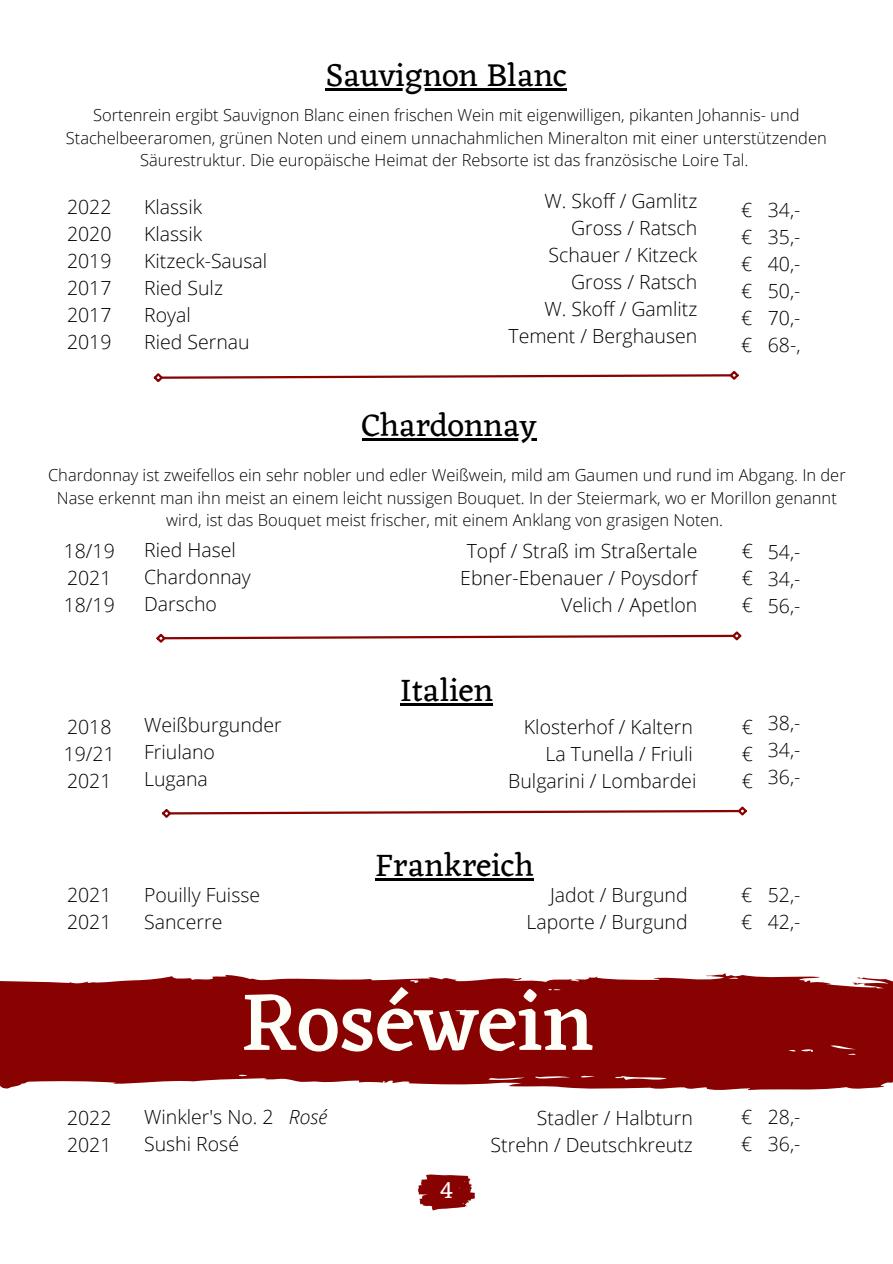
<style>
.page{position:relative;width:893px;height:1264px;background:#fff}
.page>*{position:absolute;margin:0;border:0;box-sizing:border-box;transform-origin:0 0}
.t1{font:500 83.85px "Eczar";color:#fffff9}
.t2{font:33px "Eczar";color:#000}
.t3{font:24px "Eczar";color:#fff}
.t4{font:300 19.5px "Open Sans";color:#000}
.t5{font:300 16.5px/22.5px "Open Sans";color:#000;text-align:center}
.s1{font-style:italic}
</style>
<div class="page">
<svg style="left:418px;top:1174px;width:57px;height:36px"></svg>
<svg style="left:156px;top:631px;width:586px;height:12px"></svg>
<svg style="left:162px;top:806px;width:585px;height:12px"></svg>
<hr style="left:361px;top:438px;width:175px;height:2px;background:#000">
<hr style="left:400px;top:703px;width:93px;height:2px;background:#000">
<svg style="left:153px;top:370px;width:586px;height:13px"></svg>
<hr style="left:326px;top:89px;width:241px;height:2px;background:#000">
<hr style="left:375px;top:878px;width:159px;height:2px;background:#000">
<svg style="left:0;top:973px;width:892px;height:54px;fill:#890202"></svg>
<svg style="left:0;top:1027px;width:892px;height:63px;fill:#890202"></svg>
<p class="t2" style="left:326px;top:56px;width:242px">Sauvignon Blanc</p>
<p class="t5" style="left:66px;top:104px;width:762px">Sortenrein ergibt Sauvignon Blanc einen frischen Wein mit eigenwilligen, pikanten Johannis- und<br>Stachelbeeraromen, grünen Noten und einem unnachahmlichen Mineralton mit einer unterstützenden<br>Säurestruktur. Die europäische Heimat der Rebsorte ist das französische Loire Tal.</p>
<p class="t4" style="left:67px;top:193px;width:46px">2022</p>
<p class="t4" style="left:67px;top:220px;width:46px">2020</p>
<p class="t4" style="left:67px;top:247px;width:46px">2019</p>
<p class="t4" style="left:67px;top:274px;width:46px">2017</p>
<p class="t4" style="left:67px;top:301px;width:46px">2017</p>
<p class="t4" style="left:67px;top:328px;width:46px">2019</p>
<p class="t4" style="left:144px;top:193px;width:59px">Klassik</p>
<p class="t4" style="left:144px;top:220px;width:59px">Klassik</p>
<p class="t4" style="left:144px;top:247px;width:125px">Kitzeck-Sausal</p>
<p class="t4" style="left:144px;top:274px;width:80px">Ried Sulz</p>
<p class="t4" style="left:144px;top:301px;width:48px">Royal</p>
<p class="t4" style="left:144px;top:328px;width:107px">Ried Sernau</p>
<p class="t4" style="left:544px;top:187px;width:154px">W. Skoff / Gamlitz</p>
<p class="t4" style="left:571px;top:214px;width:128px">Gross / Ratsch</p>
<p class="t4" style="left:548px;top:241px;width:150px">Schauer / Kitzeck</p>
<p class="t4" style="left:571px;top:268px;width:128px">Gross / Ratsch</p>
<p class="t4" style="left:544px;top:295px;width:154px">W. Skoff / Gamlitz</p>
<p class="t4" style="left:508px;top:322px;width:190px">Tement / Berghausen</p>
<p class="t2" style="left:361px;top:405px;width:176px">Chardonnay</p>
<p class="t4" style="left:741px;top:196px;width:13px">€</p>
<p class="t4" style="left:741px;top:223px;width:13px">€</p>
<p class="t4" style="left:741px;top:250px;width:13px">€</p>
<p class="t4" style="left:741px;top:277px;width:13px">€</p>
<p class="t4" style="left:741px;top:304px;width:13px">€</p>
<p class="t4" style="left:741px;top:331px;width:13px">€</p>
<p class="t4" style="left:767px;top:196px;width:34px">34,-</p>
<p class="t4" style="left:767px;top:223px;width:34px">35,-</p>
<p class="t4" style="left:767px;top:250px;width:34px">40,-</p>
<p class="t4" style="left:767px;top:277px;width:34px">50,-</p>
<p class="t4" style="left:767px;top:304px;width:34px">70,-</p>
<p class="t4" style="left:767px;top:331px;width:34px">68-,</p>
<p class="t5" style="left:48px;top:464px;width:799px">Chardonnay ist zweifellos ein sehr nobler und edler Weißwein, mild am Gaumen und rund im Abgang. In der<br>Nase erkennt man ihn meist an einem leicht nussigen Bouquet. In der Steiermark, wo er Morillon genannt wird, ist das Bouquet meist frischer, mit einem Anklang von grasigen Noten.</p>
<p class="t4" style="left:64px;top:537px;width:53px">18/19</p>
<p class="t4" style="left:67px;top:564px;width:46px">2021</p>
<p class="t4" style="left:64px;top:591px;width:53px">18/19</p>
<p class="t4" style="left:67px;top:713px;width:46px">2018</p>
<p class="t4" style="left:64px;top:740px;width:53px">19/21</p>
<p class="t4" style="left:67px;top:767px;width:46px">2021</p>
<p class="t4" style="left:67px;top:881px;width:46px">2021</p>
<p class="t4" style="left:67px;top:908px;width:46px">2021</p>
<p class="t4" style="left:67px;top:1103px;width:46px">2022</p>
<p class="t4" style="left:67px;top:1130px;width:46px">2021</p>
<p class="t4" style="left:144px;top:535px;width:93px">Ried Hasel</p>
<p class="t4" style="left:144px;top:562px;width:108px">Chardonnay</p>
<p class="t4" style="left:144px;top:589px;width:74px">Darscho</p>
<p class="t4" style="left:144px;top:711px;width:139px">Weißburgunder</p>
<p class="t4" style="left:144px;top:738px;width:72px">Friulano</p>
<p class="t4" style="left:144px;top:765px;width:65px">Lugana</p>
<p class="t4" style="left:144px;top:881px;width:117px">Pouilly Fuisse</p>
<p class="t4" style="left:144px;top:908px;width:80px">Sancerre</p>
<p class="t4" style="left:466px;top:537px;width:232px">Topf / Straß im Straßertale</p>
<p class="t4" style="left:460px;top:564px;width:238px">Ebner-Ebenauer / Poysdorf</p>
<p class="t4" style="left:561px;top:591px;width:138px">Velich / Apetlon</p>
<p class="t2" style="left:400px;top:670px;width:94px">Italien</p>
<p class="t4" style="left:524px;top:713px;width:170px">Klosterhof / Kaltern</p>
<p class="t4" style="left:545px;top:740px;width:149px">La Tunella / Friuli</p>
<p class="t4" style="left:508px;top:767px;width:190px">Bulgarini / Lombardei</p>
<p class="t2" style="left:375px;top:845px;width:160px">Frankreich</p>
<p class="t4" style="left:550px;top:881px;width:139px">Jadot / Burgund</p>
<p class="t4" style="left:526px;top:908px;width:162px">Laporte / Burgund</p>
<p class="t1" style="left:241px;top:971px;width:354px">Roséwein</p>
<p class="t4" style="left:144px;top:1103px;width:184px">Winkler's No. 2 <span class="s1">Rosé</span></p>
<p class="t4" style="left:144px;top:1130px;width:96px">Sushi Rosé</p>
<p class="t3" style="left:439px;top:1175px;width:15px">4</p>
<p class="t4" style="left:537px;top:1103px;width:157px">Stadler / Halbturn</p>
<p class="t4" style="left:490px;top:1130px;width:204px">Strehn / Deutschkreutz</p>
<p class="t4" style="left:742px;top:537px;width:13px">€</p>
<p class="t4" style="left:742px;top:564px;width:13px">€</p>
<p class="t4" style="left:742px;top:591px;width:13px">€</p>
<p class="t4" style="left:767px;top:538px;width:34px">54,-</p>
<p class="t4" style="left:767px;top:565px;width:34px">34,-</p>
<p class="t4" style="left:767px;top:592px;width:34px">56,-</p>
<p class="t4" style="left:742px;top:713px;width:13px">€</p>
<p class="t4" style="left:742px;top:740px;width:13px">€</p>
<p class="t4" style="left:742px;top:767px;width:13px">€</p>
<p class="t4" style="left:767px;top:709px;width:34px">38,-</p>
<p class="t4" style="left:767px;top:736px;width:34px">34,-</p>
<p class="t4" style="left:767px;top:763px;width:34px">36,-</p>
<p class="t4" style="left:741px;top:881px;width:13px">€</p>
<p class="t4" style="left:741px;top:908px;width:13px">€</p>
<p class="t4" style="left:767px;top:881px;width:34px">52,-</p>
<p class="t4" style="left:767px;top:908px;width:34px">42,-</p>
<p class="t4" style="left:741px;top:1103px;width:13px">€</p>
<p class="t4" style="left:741px;top:1130px;width:13px">€</p>
<p class="t4" style="left:767px;top:1103px;width:34px">28,-</p>
<p class="t4" style="left:767px;top:1130px;width:34px">36,-</p>
</div>
